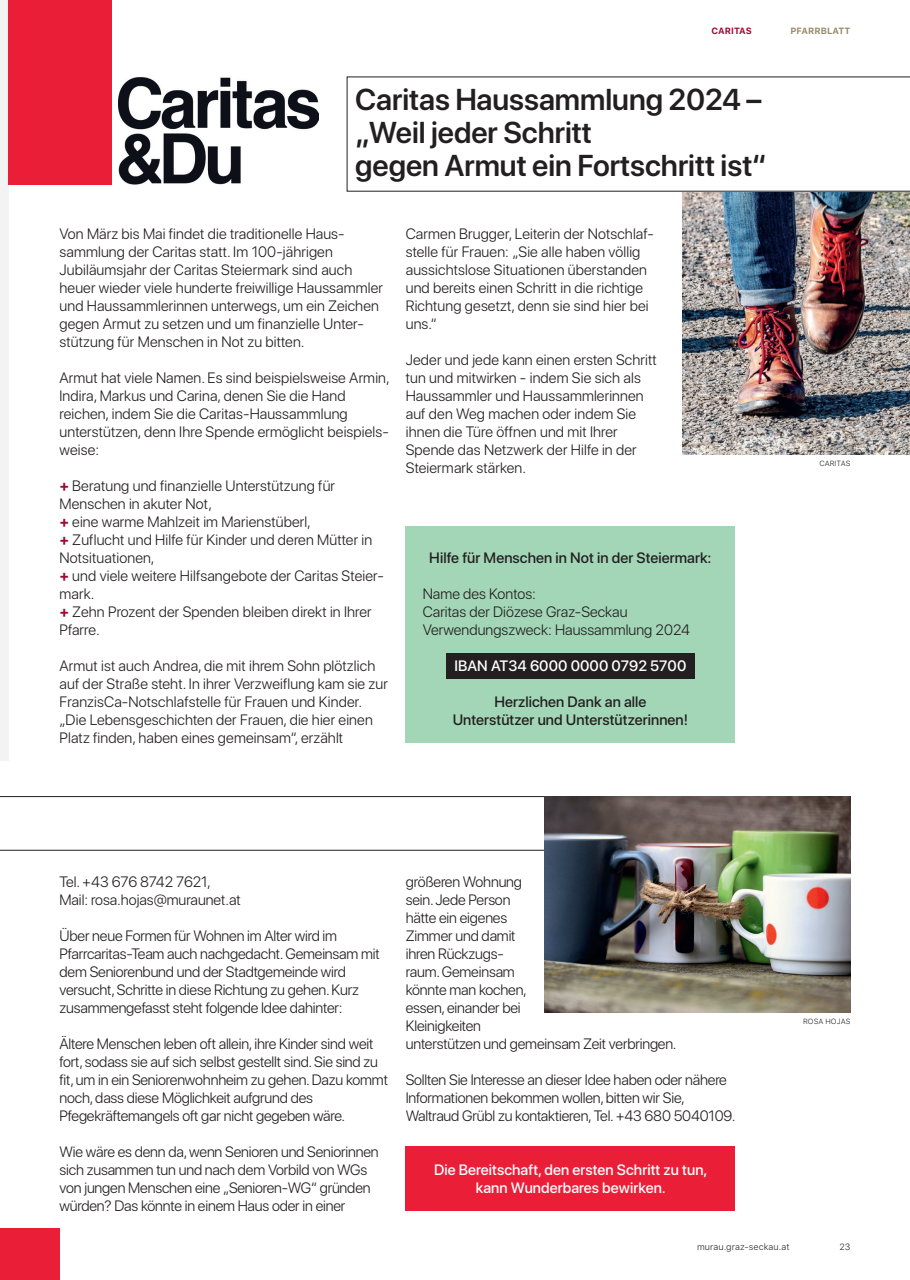
<style>
.page{position:relative;width:910px;height:1280px;background:#fff}
.page>*{position:absolute;margin:0;border:0;box-sizing:border-box;transform-origin:0 0}
.t1{font:600 30px/33px "SF Pro Display";color:#231f20}
.t2{font:300 15px/18px "SF Pro Display";letter-spacing:.01em;color:#231f20}
.t3{font:300 15px/18px "SF Pro Display";letter-spacing:-.01em;color:#231f20}
.t4{font:500 15px/18px "SF Pro Display";letter-spacing:.005em;color:#231f20;text-align:center}
.t5{font:500 15px/18px "SF Pro Display";letter-spacing:.005em;color:#fff;text-align:center}
.t6{font:300 9px "SF Pro Text";letter-spacing:.005em;color:#231f20}
.t7{font:700 9px "SF Pro Text";letter-spacing:.005em;color:#97896b}
.t8{font:700 9px "SF Pro Text";letter-spacing:.005em;color:#9e0830}
.t9{font:300 7.5px "SF Pro Text";letter-spacing:.01em;color:#231f20}
.s1{font-weight:700;color:#9e0830}
</style>
<div class="page">
<div style="left:0;top:0;width:9px;height:761px;background:#f3f3f3"></div>
<div style="left:406px;top:1146px;width:329px;height:65px;background:#eb1e38"></div>
<svg style="left:0;top:796px;width:544px;height:55px"></svg>
<img style="left:683px;top:192px;width:227px;height:263px">
<img style="left:118px;top:77px;width:200px;height:108px">
<div style="left:9px;top:0;width:103px;height:185px;background:#eb1e38"></div>
<svg style="left:347px;top:77px;width:563px;height:115px"></svg>
<div style="left:406px;top:526px;width:329px;height:216px;background:#a2d6b7"></div>
<div style="left:446px;top:653px;width:248px;height:25px;background:#231f20"></div>
<div style="left:0;top:1229px;width:60px;height:51px;background:#eb1e38"></div>
<img style="left:544px;top:796px;width:306px;height:216px">
<p class="t8" style="left:712px;top:24px;width:42px">CARITAS</p>
<p class="t7" style="left:790px;top:24px;width:62px">PFARRBLATT</p>
<h1 class="t1" style="left:355px;top:82px;width:413px">Caritas Haussammlung 2024 – „Weil jeder Schritt<br>gegen Armut ein Fortschritt ist“</h1>
<p class="t2" style="left:60px;top:224px;width:325px">Von März bis Mai findet die traditionelle Haus&shy;sammlung der Caritas statt. Im 100-jährigen Jubiläumsjahr der Caritas Steiermark sind auch heuer wieder viele hunderte freiwillige Haussammler und Haussammlerinnen unterwegs, um ein Zeichen gegen Armut zu setzen und um finanzielle Unter&shy;stützung für Menschen in Not zu bitten.</p>
<p class="t2" style="left:60px;top:368px;width:332px">Armut hat viele Namen. Es sind beispielsweise Armin, Indira, Markus und Carina, denen Sie die Hand reichen, indem Sie die Caritas-Haussammlung unterstützen, denn Ihre Spende ermöglicht beispiels&shy;weise:</p>
<p class="t2" style="left:60px;top:476px;width:326px"><span class="s1">+</span> Beratung und finanzielle Unterstützung für<br>Menschen in akuter Not,<br><span class="s1">+</span> eine warme Mahlzeit im Marienstüberl,<br><span class="s1">+</span> Zuflucht und Hilfe für Kinder und deren Mütter in<br>Notsituationen,<br><span class="s1">+</span> und viele weitere Hilfsangebote der Caritas Steier&shy;mark.<br><span class="s1">+</span> Zehn Prozent der Spenden bleiben direkt in Ihrer<br>Pfarre.</p>
<p class="t2" style="left:60px;top:656px;width:330px">Armut ist auch Andrea, die mit ihrem Sohn plötzlich auf der Straße steht. In ihrer Verzweiflung kam sie zur FranzisCa-Notschlafstelle für Frauen und Kinder. „Die Lebensgeschichten der Frauen, die hier einen Platz finden, haben eines gemeinsam“, erzählt</p>
<p class="t2" style="left:406px;top:224px;width:250px">Carmen Brugger, Leiterin der Notschlaf&shy;stelle für Frauen: „Sie alle haben völlig aussichtslose Situationen überstanden und bereits einen Schritt in die richtige Richtung gesetzt, denn sie sind hier bei uns.“</p>
<p class="t2" style="left:406px;top:350px;width:252px">Jeder und jede kann einen ersten Schritt tun und mitwirken - indem Sie sich als Haussammler und Haussammlerinnen auf den Weg machen oder indem Sie ihnen die Türe öffnen und mit Ihrer Spende das Netzwerk der Hilfe in der Steiermark stärken.</p>
<p class="t4" style="left:429px;top:548px;width:284px">Hilfe für Menschen in Not in der Steiermark:</p>
<p class="t2" style="left:423px;top:584px;width:269px">Name des Kontos:<br>Caritas der Diözese Graz-Seckau<br>Verwendungszweck: Haussammlung 2024</p>
<p class="t5" style="left:454px;top:656px;width:233px">IBAN AT34 6000 0000 0792 5700</p>
<p class="t4" style="left:453px;top:692px;width:237px">Herzlichen Dank an alle<br>Unterstützer und Unterstützerinnen!</p>
<p class="t9" style="left:819px;top:458px;width:33px">CARITAS</p>
<p class="t2" style="left:60px;top:872px;width:183px">Tel. +43 676 8742 7621,<br>Mail: rosa.hojas@muraunet.at</p>
<p class="t3" style="left:60px;top:926px;width:322px">Über neue Formen für Wohnen im Alter wird im Pfarrcaritas-Team auch nachgedacht. Gemeinsam mit dem Seniorenbund und der Stadtgemeinde wird versucht, Schritte in diese Richtung zu gehen. Kurz zusammengefasst steht folgende Idee dahinter:</p>
<p class="t3" style="left:60px;top:1034px;width:330px">Ältere Menschen leben oft allein, ihre Kinder sind weit fort, sodass sie auf sich selbst gestellt sind. Sie sind zu fit, um in ein Seniorenwohnheim zu gehen. Dazu kommt noch, dass diese Möglichkeit aufgrund des Pfegekräftemangels oft gar nicht gegeben wäre.</p>
<p class="t3" style="left:60px;top:1142px;width:321px">Wie wäre es denn da, wenn Senioren und Seniorinnen sich zusammen tun und nach dem Vorbild von WGs von jungen Menschen eine „Senioren-WG“ gründen würden? Das könnte in einem Haus oder in einer</p>
<p class="t3" style="left:406px;top:872px;width:272px">größeren Wohnung<br>sein. Jede Person<br>hätte ein eigenes<br>Zimmer und damit<br>ihren Rückzugs-<br>raum. Gemeinsam<br>könnte man kochen,<br>essen, einander bei<br>Kleinigkeiten<br>unterstützen und gemeinsam Zeit verbringen.</p>
<p class="t3" style="left:406px;top:1070px;width:331px">Sollten Sie Interesse an dieser Idee haben oder nähere<br>Informationen bekommen wollen, bitten wir Sie,<br>Waltraud Grübl zu kontaktieren, Tel. +43 680 5040109.</p>
<p class="t5" style="left:434px;top:1160px;width:275px">Die Bereitschaft, den ersten Schritt zu tun, kann Wunderbares bewirken.</p>
<p class="t9" style="left:803px;top:1016px;width:49px">ROSA HOJAS</p>
<p class="t6" style="left:697px;top:1240px;width:94px">murau.graz-seckau.at</p>
<p class="t6" style="left:839px;top:1240px;width:12px">23</p>
</div>
